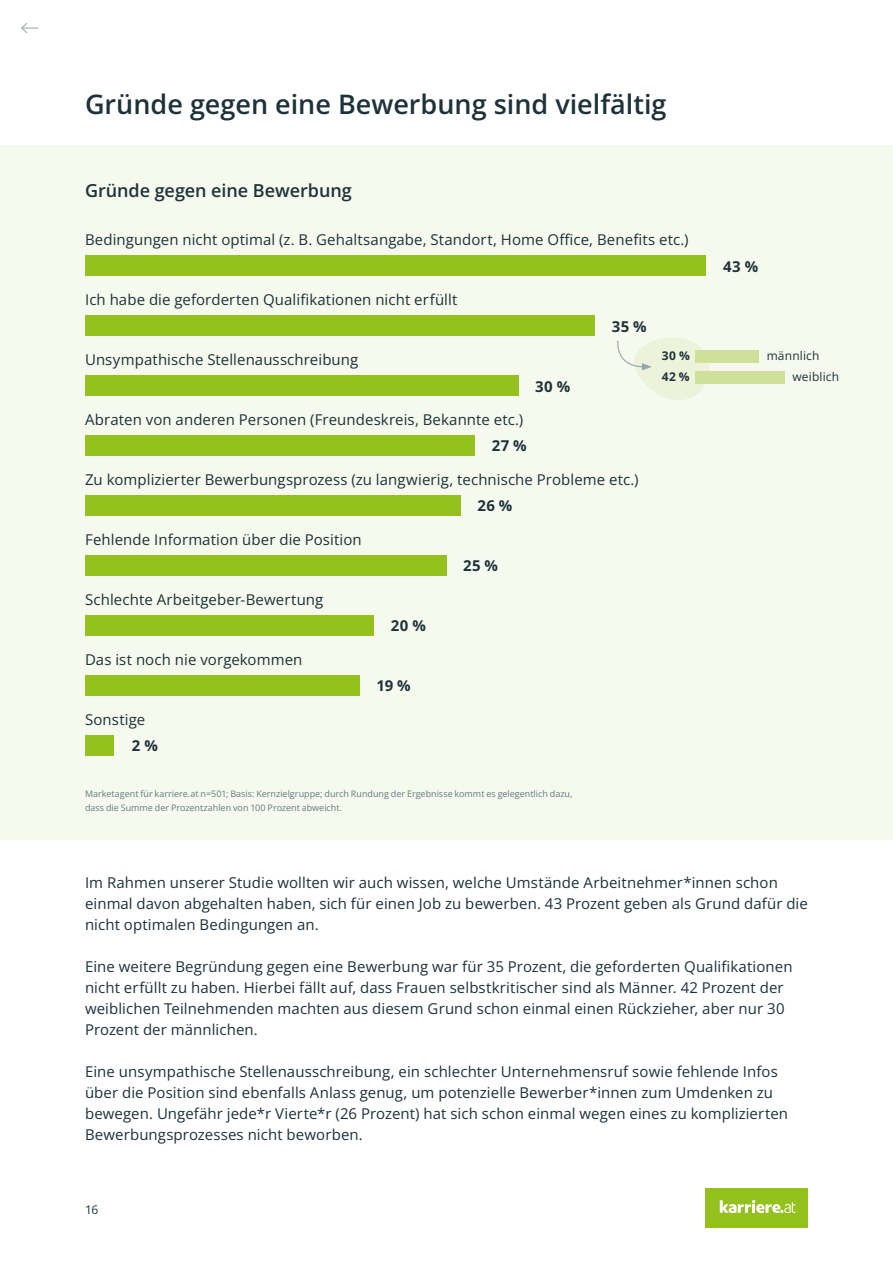
<style>
.page{position:relative;width:893px;height:1263px;background:#fff}
.page>*{position:absolute;margin:0;border:0;box-sizing:border-box;transform-origin:0 0}
.t1{font:600 27px "Open Sans";color:#1d323a}
.t2{font:600 18px "Open Sans";color:#1d323a}
.t3{font:15px/21px "Open Sans";letter-spacing:.005em;color:#1d323a}
.t4{font:700 15px "Open Sans";letter-spacing:.025em;color:#1d323a}
.t5{font:12px/20.7px "Open Sans";letter-spacing:.015em;color:#1d323a}
.t6{font:700 12px/20.7px "Open Sans";color:#1d323a}
.t7{font:9px/13.5px "Open Sans";color:#647a84}
</style>
<div class="page">
<div style="left:0;top:146px;width:893px;height:694px;background:#f6f9ed"></div>
<div style="left:85px;top:255px;width:621px;height:21px;background:#95c11f"></div>
<div style="left:85px;top:375px;width:433px;height:21px;background:#95c11f"></div>
<div style="left:85px;top:555px;width:361px;height:21px;background:#95c11f"></div>
<div style="left:85px;top:435px;width:390px;height:21px;background:#95c11f"></div>
<div style="left:85px;top:615px;width:289px;height:21px;background:#95c11f"></div>
<div style="left:85px;top:495px;width:375px;height:21px;background:#95c11f"></div>
<div style="left:85px;top:675px;width:274px;height:21px;background:#95c11f"></div>
<div style="left:85px;top:735px;width:29px;height:21px;background:#95c11f"></div>
<div style="left:85px;top:315px;width:509px;height:21px;background:#95c11f"></div>
<div style="left:695px;top:350px;width:64px;height:13px;background:#cfe09b"></div>
<div style="left:695px;top:371px;width:90px;height:13px;background:#cfe09b"></div>
<svg style="left:617px;top:338px;width:93px;height:62px"></svg>
<div style="left:706px;top:1188px;width:102px;height:39px;background:#95c11f"></div>
<svg style="left:720px;top:1200px;width:75px;height:13px"></svg>
<svg style="left:21px;top:23px;width:17px;height:10px"></svg>
<h1 class="t1" style="left:85px;top:86px;width:583px">Gründe gegen eine Bewerbung sind vielfältig</h1>
<p class="t2" style="left:85px;top:178px;width:268px">Gründe gegen eine Bewerbung</p>
<p class="t3" style="left:85px;top:229px;width:605px">Bedingungen nicht optimal (z. B. Gehaltsangabe, Standort, Home Office, Benefits etc.)</p>
<p class="t3" style="left:85px;top:288px;width:374px">Ich habe die geforderten Qualifikationen nicht erfüllt</p>
<p class="t3" style="left:85px;top:348px;width:275px">Unsympathische Stellenausschreibung</p>
<p class="t3" style="left:85px;top:408px;width:440px">Abraten von anderen Personen (Freundeskreis, Bekannte etc.)</p>
<p class="t4" style="left:492px;top:435px;width:36px">27 %</p>
<p class="t4" style="left:535px;top:375px;width:37px">30 %</p>
<p class="t4" style="left:612px;top:315px;width:36px">35 %</p>
<p class="t3" style="left:85px;top:468px;width:555px">Zu komplizierter Bewerbungsprozess (zu langwierig, technische Probleme etc.)</p>
<p class="t3" style="left:85px;top:528px;width:278px">Fehlende Information über die Position</p>
<p class="t3" style="left:85px;top:588px;width:240px">Schlechte Arbeitgeber-Bewertung</p>
<p class="t3" style="left:85px;top:648px;width:219px">Das ist noch nie vorgekommen</p>
<p class="t3" style="left:85px;top:708px;width:62px">Sonstige</p>
<p class="t4" style="left:132px;top:735px;width:27px">2 %</p>
<p class="t4" style="left:391px;top:615px;width:36px">20 %</p>
<p class="t4" style="left:376px;top:675px;width:36px">19 %</p>
<p class="t4" style="left:477px;top:495px;width:36px">26 %</p>
<p class="t4" style="left:463px;top:555px;width:37px">25 %</p>
<p class="t7" style="left:85px;top:787px;width:489px">Marketagent für karriere.at n=501; Basis: Kernzielgruppe; durch Rundung der Ergebnisse kommt es gelegentlich dazu, dass die Summe der Prozentzahlen von 100 Prozent abweicht.</p>
<p class="t6" style="left:662px;top:345px;width:30px">30 %<br>42 %</p>
<p class="t4" style="left:723px;top:255px;width:37px">43 %</p>
<p class="t5" style="left:792px;top:345px;width:48px;text-indent:-26px">männlich weiblich</p>
<p class="t3" style="left:85px;top:871px;width:724px">Im Rahmen unserer Studie wollten wir auch wissen, welche Umstände Arbeitnehmer*innen schon einmal davon abgehalten haben, sich für einen Job zu bewerben. 43 Prozent geben als Grund dafür die nicht optimalen Bedingungen an.</p>
<p class="t3" style="left:85px;top:955px;width:709px">Eine weitere Begründung gegen eine Bewerbung war für 35 Prozent, die geforderten Qualifikationen nicht erfüllt zu haben. Hierbei fällt auf, dass Frauen selbstkritischer sind als Männer. 42 Prozent der weiblichen Teilnehmenden machten aus diesem Grund schon einmal einen Rückzieher, aber nur 30<br>Prozent der männlichen.</p>
<p class="t3" style="left:85px;top:1060px;width:704px">Eine unsympathische Stellenausschreibung, ein schlechter Unternehmensruf sowie fehlende Infos über die Position sind ebenfalls Anlass genug, um potenzielle Bewerber*innen zum Umdenken zu bewegen. Ungefähr jede*r Vierte*r (26 Prozent) hat sich schon einmal wegen eines zu komplizierten Bewerbungsprozesses nicht beworben.</p>
<p class="t5" style="left:85px;top:1199px;width:15px">16</p>
</div>
